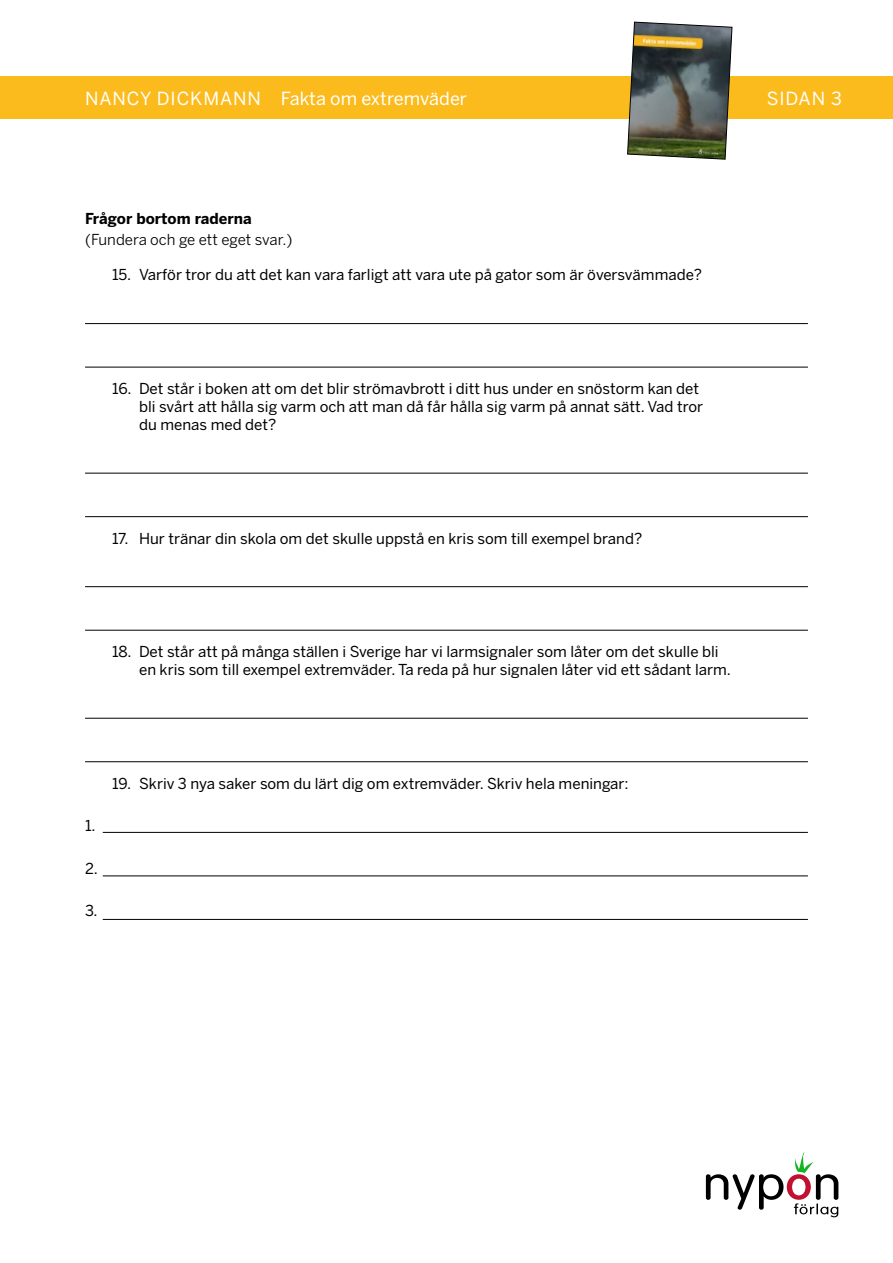
<style>
.page{position:relative;width:893px;height:1263px;background:#fff}
.page>*{position:absolute;margin:0;border:0;box-sizing:border-box;transform-origin:0 0}
.t1{font:18px "Benton Sans";letter-spacing:.005em;color:#fff}
.t2{font:15px/18px "Benton Sans";color:#000}
.t3{font:15px "Benton Sans";color:#000}
.t4{font:700 15px "Benton Sans";color:#000}
</style>
<div class="page">
<div style="left:0;top:77px;width:893px;height:42px;background:#fbbb1d"></div>
<img style="left:627px;top:21px;width:106px;height:139px">
<svg style="left:706px;top:1152px;width:132px;height:65px"></svg>
<hr style="left:85px;top:323px;width:723px;height:1px;background:#000">
<hr style="left:85px;top:367px;width:723px;height:1px;background:#000">
<hr style="left:85px;top:473px;width:723px;height:1px;background:#000">
<hr style="left:85px;top:516px;width:723px;height:1px;background:#000">
<hr style="left:85px;top:586px;width:723px;height:1px;background:#000">
<hr style="left:85px;top:630px;width:723px;height:1px;background:#000">
<hr style="left:85px;top:718px;width:723px;height:1px;background:#000">
<hr style="left:85px;top:761px;width:723px;height:1px;background:#000">
<hr style="left:103px;top:832px;width:705px;height:1px;background:#000">
<hr style="left:103px;top:875px;width:705px;height:1px;background:#000">
<hr style="left:103px;top:919px;width:705px;height:1px;background:#000">
<p class="t1" style="left:85px;top:88px;width:384px">NANCY DICKMANN Fakta om extremväder</p>
<p class="t1" style="left:767px;top:88px;width:77px">SIDAN 3</p>
<p class="t4" style="left:85px;top:210px;width:168px">Frågor bortom raderna</p>
<p class="t3" style="left:85px;top:231px;width:209px">(Fundera och ge ett eget svar.)</p>
<p class="t2" style="left:112px;top:266px;width:592px">15. Varför tror du att det kan vara farligt att vara ute på gator som är översvämmade?</p>
<p class="t2" style="left:139px;top:380px;width:565px;text-indent:-27px">16. Det står i boken att om det blir strömavbrott i ditt hus under en snöstorm kan det bli svårt att hålla sig varm och att man då får hålla sig varm på annat sätt. Vad tror du menas med det?</p>
<p class="t2" style="left:112px;top:529px;width:532px">17. Hur tränar din skola om det skulle uppstå en kris som till exempel brand?</p>
<p class="t2" style="left:139px;top:643px;width:593px;text-indent:-27px">18. Det står att på många ställen i Sverige har vi larmsignaler som låter om det skulle bli en kris som till exempel extremväder. Ta reda på hur signalen låter vid ett sådant larm.</p>
<p class="t2" style="left:85px;top:817px;width:12px">1.</p>
<p class="t2" style="left:85px;top:859px;width:14px">2.</p>
<p class="t2" style="left:85px;top:902px;width:14px">3.</p>
<p class="t2" style="left:112px;top:774px;width:518px">19. Skriv 3 nya saker som du lärt dig om extremväder. Skriv hela meningar:</p>
</div>
